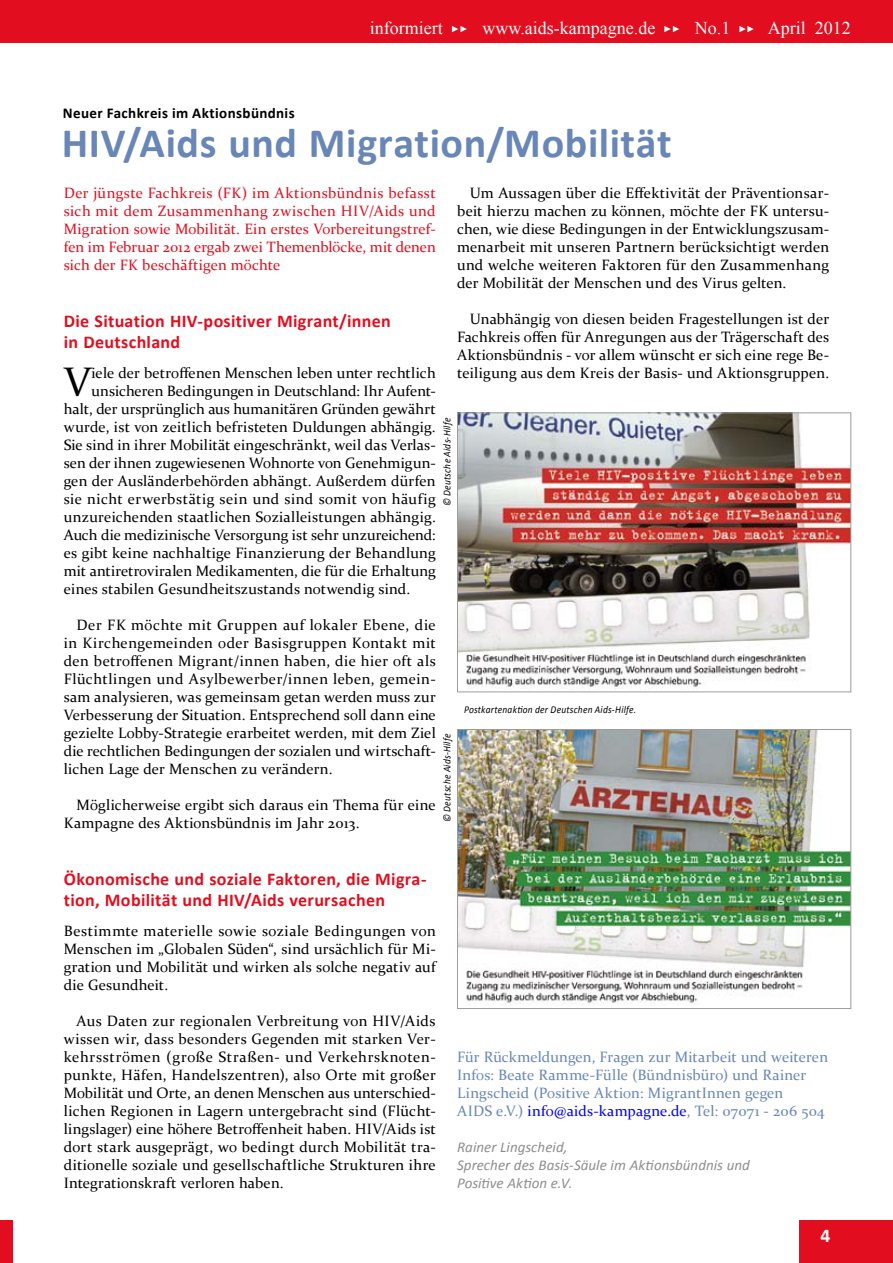
<style>
.page{position:relative;width:893px;height:1263px;background:#fff}
.page>*{position:absolute;margin:0;border:0;box-sizing:border-box;transform-origin:0 0}
.t1{font:700 42px "Calibri";letter-spacing:.015em;color:#6886b8}
.t2{font:41.4px "Constantia";color:#000}
.t3{font:700 19.5px "Calibri";color:#fff}
.t4{font:700 18px/21px "Calibri";letter-spacing:.02em;color:#e20e1f}
.t5{font:18px "Times New Roman";color:#fff}
.t6{font:15px/18px "Constantia";letter-spacing:.01em;color:#000;text-align:justify}
.t7{font:15px/18px "Constantia";letter-spacing:.005em;color:#e20e1f;text-align:justify}
.t8{font:15px/18px "Constantia";letter-spacing:.015em;color:#6987b9}
.t9{font:italic 15px/18px "Calibri";color:#918d8f}
.t10{font:15px "Constantia";letter-spacing:.03em;color:#000}
.t11{font:700 15px "Calibri";letter-spacing:.025em;color:#000}
.t12{font:italic 10.5px "Calibri";letter-spacing:.025em;color:#000;scale:.9 1}
.s1{color:#00f}
</style>
<div class="page">
<div style="left:0;top:0;width:893px;height:43px;background:#e20e1f"></div>
<svg style="left:452px;top:26px;width:15px;height:6px"></svg>
<svg style="left:664px;top:26px;width:15px;height:6px"></svg>
<svg style="left:739px;top:26px;width:15px;height:6px"></svg>
<div style="left:799px;top:1220px;width:94px;height:43px;background:#e20e1f"></div>
<div style="left:0;top:1220px;width:13px;height:43px;background:#e20e1f"></div>
<img style="left:459px;top:414px;width:390px;height:276px">
<div style="left:457px;top:412px;width:394px;height:280px;border:1px solid #9d9d9c"></div>
<img style="left:459px;top:731px;width:390px;height:275px">
<div style="left:457px;top:729px;width:394px;height:280px;border:1px solid #9d9d9c"></div>
<p class="t11" style="left:63px;top:103px;width:233px">Neuer Fachkreis im Aktionsbündnis</p>
<p class="t5" style="left:370px;top:16px;width:74px">informiert</p>
<p class="t5" style="left:482px;top:16px;width:174px">www.aids-kampagne.de</p>
<p class="t5" style="left:695px;top:16px;width:37px">No.1</p>
<p class="t5" style="left:768px;top:16px;width:84px">April 2012</p>
<h1 class="t1" style="left:62px;top:116px;width:611px">HIV/Aids und Migration/Mobilität</h1>
<p class="t7" style="left:64px;top:183px;width:374px">Der jüngste Fachkreis (FK) im Aktionsbündnis befasst sich mit dem Zusammenhang zwischen HIV/Aids und Migration sowie Mobilität. Ein erstes Vorbereitungstref&shy;fen im Februar 2012 ergab zwei Themenblöcke, mit denen sich der FK beschäftigen möchte</p>
<p class="t6" style="left:457px;top:183px;width:374px;text-indent:13px">Um Aussagen über die Effektivität der Präventionsar&shy;beit hierzu machen zu können, möchte der FK untersu&shy;chen, wie diese Bedingungen in der Entwicklungszusam&shy;menarbeit mit unseren Partnern berücksichtigt werden und welche weiteren Faktoren für den Zusammenhang der Mobilität der Menschen und des Virus gelten.</p>
<p class="t6" style="left:457px;top:309px;width:374px;text-indent:13px">Unabhängig von diesen beiden Fragestellungen ist der Fachkreis offen für Anregungen aus der Trägerschaft des Aktionsbündnis - vor allem wünscht er sich eine rege Be&shy;teiligung aus dem Kreis der Basis- und Aktionsgruppen.</p>
<p class="t4" style="left:64px;top:311px;width:329px">Die Situation HIV-positiver Migrant/innen in Deutschland</p>
<h2 class="t2" style="left:64px;top:354px;width:29px">V</h2>
<p class="t6" style="left:92px;top:363px;width:346px">iele der betroffenen Menschen leben unter rechtlich</p>
<p class="t6" style="left:92px;top:381px;width:346px">unsicheren Bedingungen in Deutschland: Ihr Aufent-</p>
<p class="t6" style="left:64px;top:399px;width:373px">halt, der ursprünglich aus humanitären Gründen gewährt</p>
<p class="t6" style="left:64px;top:417px;width:373px">wurde, ist von zeitlich befristeten Duldungen abhängig.</p>
<p class="t6" style="left:64px;top:435px;width:374px">Sie sind in ihrer Mobilität eingeschränkt, weil das Verlas-</p>
<p class="t6" style="left:64px;top:453px;width:374px">sen der ihnen zugewiesenen Wohnorte von Genehmigun-</p>
<p class="t6" style="left:64px;top:471px;width:373px">gen der Ausländerbehörden abhängt. Außerdem dürfen</p>
<p class="t10" style="left:64px;top:489px;width:374px">sie nicht erwerbstätig sein und sind somit von häufig</p>
<p class="t6" style="left:64px;top:507px;width:374px">unzureichenden staatlichen Sozialleistungen abhängig.</p>
<p class="t6" style="left:64px;top:525px;width:373px">Auch die medizinische Versorgung ist sehr unzureichend:</p>
<p class="t6" style="left:64px;top:543px;width:374px">es gibt keine nachhaltige Finanzierung der Behandlung</p>
<p class="t6" style="left:64px;top:561px;width:374px">mit antiretroviralen Medikamenten, die für die Erhaltung</p>
<p class="t6" style="left:64px;top:579px;width:348px">eines stabilen Gesundheitszustands notwendig sind.</p>
<p class="t6" style="left:64px;top:615px;width:374px;text-indent:13px">Der FK möchte mit Gruppen auf lokaler Ebene, die in Kirchengemeinden oder Basisgruppen Kontakt mit den betroffenen Migrant/innen haben, die hier oft als Flüchtlingen und Asylbewerber/innen leben, gemein&shy;sam analysieren, was gemeinsam getan werden muss zur Verbesserung der Situation. Entsprechend soll dann eine gezielte Lobby-Strategie erarbeitet werden, mit dem Ziel die rechtlichen Bedingungen der sozialen und wirtschaft&shy;lichen Lage der Menschen zu verändern.</p>
<p class="t6" style="left:64px;top:795px;width:373px;text-indent:13px">Möglicherweise ergibt sich daraus ein Thema für eine<br>Kampagne des Aktionsbündnis im Jahr 2013.</p>
<p class="t4" style="left:64px;top:869px;width:364px">Ökonomische und soziale Faktoren, die Migra&shy;tion, Mobilität und HIV/Aids verursachen</p>
<p class="t6" style="left:64px;top:921px;width:374px">Bestimmte materielle sowie soziale Bedingungen von Menschen im „Globalen Süden“, sind ursächlich für Mi&shy;gration und Mobilität und wirken als solche negativ auf die Gesundheit.</p>
<p class="t6" style="left:64px;top:1011px;width:374px;text-indent:13px">Aus Daten zur regionalen Verbreitung von HIV/Aids wissen wir, dass besonders Gegenden mit starken Ver&shy;kehrsströmen (große Straßen- und Verkehrsknoten&shy;punkte, Häfen, Handelszentren), also Orte mit großer Mobilität und Orte, an denen Menschen aus unterschied&shy;lichen Regionen in Lagern untergebracht sind (Flücht&shy;lingslager) eine höhere Betroffenheit haben. HIV/Aids ist dort stark ausgeprägt, wo bedingt durch Mobilität tra&shy;ditionelle soziale und gesellschaftliche Strukturen ihre Integrationskraft verloren haben.</p>
<p class="t12" style="left:440px;top:506px;width:100px;rotate:-90deg">© Deutsche Aids-Hilfe</p>
<p class="t12" style="left:464px;top:702px;width:193px">Postkartenaktion der Deutschen Aids-Hilfe.</p>
<p class="t12" style="left:440px;top:822px;width:100px;rotate:-90deg">© Deutsche Aids-Hilfe</p>
<p class="t8" style="left:457px;top:1047px;width:372px">Für Rückmeldungen, Fragen zur Mitarbeit und weiteren Infos: Beate Ramme-Fülle (Bündnisbüro) und Rainer Lingscheid (Positive Aktion: MigrantInnen gegen<br>AIDS e.V.) <span class="s1">info@aids-kampagne.de</span>, Tel: 07071 - 206 504</p>
<p class="t9" style="left:457px;top:1137px;width:294px">Rainer Lingscheid,<br>Sprecher des Basis-Säule im Aktionsbündnis und<br>Positive Aktion e.V.</p>
<h3 class="t3" style="left:820px;top:1223px;width:11px">4</h3>
</div>
